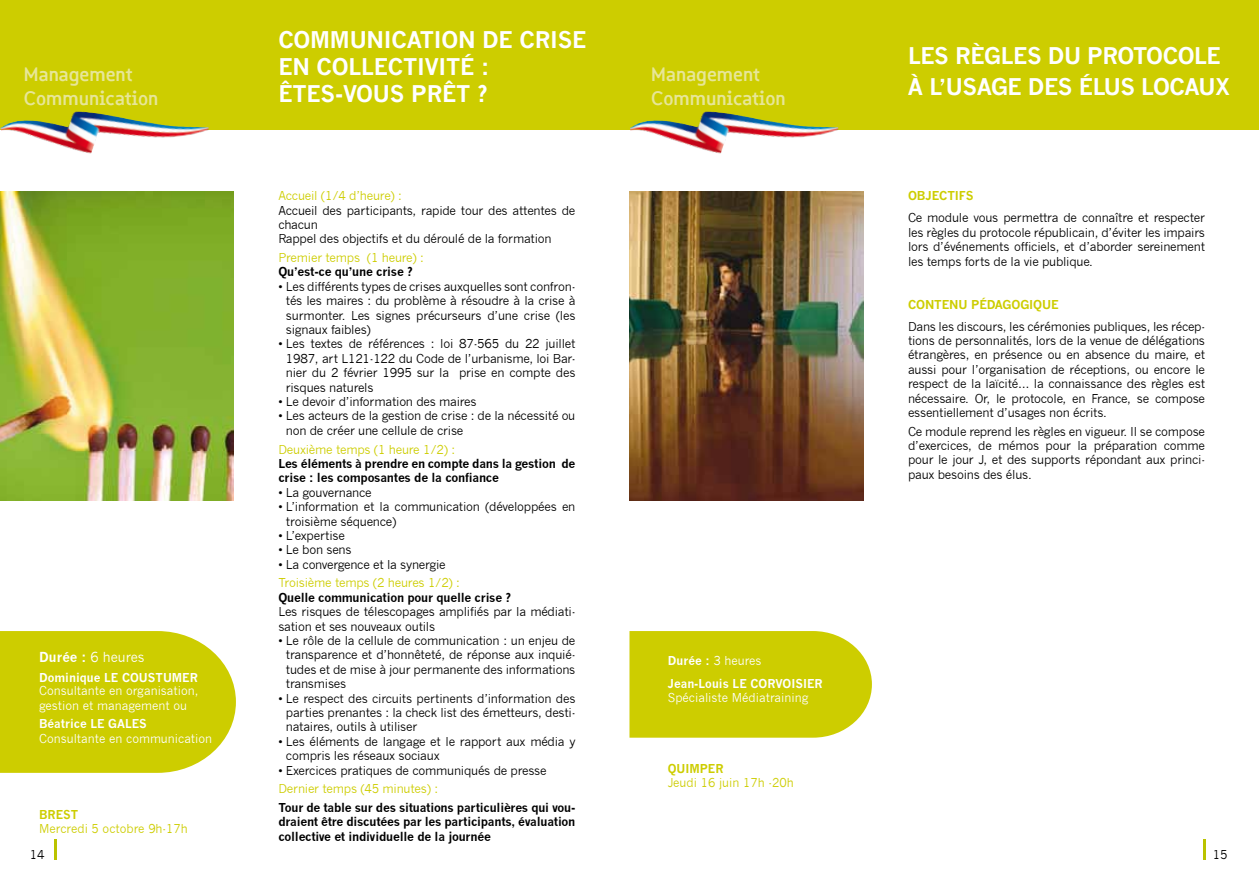
<style>
.page{position:relative;width:1259px;height:893px;background:#fff}
.page>*{position:absolute;margin:0;border:0;box-sizing:border-box;transform-origin:0 0}
.t1{font:700 22.5px/27px "News Gothic";letter-spacing:-.01em;color:#fff}
.t2{font:700 20.25px/24.3px "Focus LF";color:#e7e698}
.t3{font:13.5px "News Gothic";color:#fff}
.t4{font:12px/14.4px "News Gothic";letter-spacing:-.02em;color:#000;text-align:justify}
.t5{font:700 12px/14.4px "News Gothic";letter-spacing:-.02em;color:#000}
.t6{font:12px "News Gothic";letter-spacing:-.01em;color:#cdcd00}
.t7{font:12px/14.4px "News Gothic";color:#fff}
.t8{font:700 12px/23px "News Gothic";color:#fff}
.t9{font:700 12px "News Gothic";letter-spacing:-.01em;color:#cdcd00}
.s1{font-weight:700}
.s2{font-weight:400}
</style>
<div class="page">
<div style="left:0;top:0;width:629px;height:129px;background:#cdcd00"></div>
<div style="left:629px;top:0;width:630px;height:129px;background:#cdcd00"></div>
<img style="left:0;top:111px;width:77px;height:24px">
<img style="left:0;top:191px;width:234px;height:310px">
<svg style="left:0;top:631px;width:236px;height:142px;background:#d0d011"></svg>
<svg style="left:629px;top:631px;width:243px;height:107px;background:#cfcf0e"></svg>
<img style="left:630px;top:111px;width:77px;height:24px">
<img style="left:629px;top:191px;width:234px;height:310px">
<hr style="left:1202px;top:839px;width:3px;height:21px;background:#bac300">
<hr style="left:54px;top:839px;width:3px;height:21px;background:#bac300">
<h2 class="t2" style="left:23px;top:62px;width:136px">Management<br>Communication</h2>
<p class="t3" style="left:39px;top:649px;width:107px"><span class="s1">Durée :</span> 6 heures</p>
<p class="t8" style="left:39px;top:666px;width:142px">Dominique LE COUSTUMER</p>
<p class="t7" style="left:39px;top:684px;width:161px">Consultante en organisation, gestion et management ou</p>
<p class="t8" style="left:39px;top:712px;width:101px">Béatrice LE GALES</p>
<p class="t7" style="left:39px;top:731px;width:175px">Consultante en communication</p>
<p class="t9" style="left:39px;top:807px;width:41px">Brest</p>
<p class="t6" style="left:39px;top:822px;width:150px">Mercredi 5 octobre 9h-17h</p>
<h1 class="t1" style="left:278px;top:26px;width:310px">Communication de crise en collectivité : êtes-vous prêt ?</h1>
<p class="t6" style="left:278px;top:189px;width:125px">Accueil (1/4 d’heure) :</p>
<p class="t4" style="left:278px;top:203px;width:298px;text-align:left">Accueil des participants, rapide tour des attentes de chacun<br>Rappel des objectifs et du déroulé de la formation</p>
<p class="t6" style="left:278px;top:251px;width:147px">Premier temps (1 heure) :</p>
<p class="t5" style="left:278px;top:265px;width:136px">Qu’est-ce qu’une crise ?</p>
<p class="t4" style="left:286px;top:279px;width:291px;text-indent:-8px">• Les différents types de crises auxquelles sont confron&shy;tés les maires : du problème à résoudre à la crise à surmonter. Les signes précurseurs d’une crise (les signaux faibles)</p>
<p class="t4" style="left:286px;top:337px;width:291px;text-indent:-8px">• Les textes de références : loi 87-565 du 22 juillet 1987, art L121-122 du Code de l’urbanisme, loi Bar&shy;nier du 2 février 1995 sur la prise en compte des risques naturels</p>
<p class="t4" style="left:278px;top:395px;width:200px">• Le devoir d’information des maires</p>
<p class="t4" style="left:286px;top:409px;width:291px;text-indent:-8px">• Les acteurs de la gestion de crise : de la nécessité ou non de créer une cellule de crise</p>
<p class="t6" style="left:278px;top:442px;width:178px">Deuxième temps (1 heure 1/2) :</p>
<p class="t5" style="left:278px;top:456px;width:298px">Les éléments à prendre en compte dans la gestion de crise : les composantes de la confiance</p>
<p class="t4" style="left:278px;top:485px;width:95px">• La gouvernance</p>
<p class="t4" style="left:286px;top:500px;width:291px;text-indent:-8px">• L’information et la communication (développées en troisième séquence)</p>
<p class="t4" style="left:278px;top:528px;width:68px">• L’expertise</p>
<p class="t4" style="left:278px;top:543px;width:75px">• Le bon sens</p>
<p class="t4" style="left:278px;top:557px;width:169px">• La convergence et la synergie</p>
<p class="t6" style="left:278px;top:576px;width:183px">Troisième temps (2 heures 1/2) :</p>
<p class="t5" style="left:278px;top:590px;width:234px">Quelle communication pour quelle crise ?</p>
<p class="t4" style="left:278px;top:605px;width:298px">Les risques de télescopages amplifiés par la médiati&shy;sation et ses nouveaux outils</p>
<p class="t4" style="left:286px;top:633px;width:291px;text-indent:-8px">• Le rôle de la cellule de communication : un enjeu de transparence et d’honnêteté, de réponse aux inquié&shy;tudes et de mise à jour permanente des informations transmises</p>
<p class="t4" style="left:286px;top:691px;width:291px;text-indent:-8px">• Le respect des circuits pertinents d’information des parties prenantes : la check list des émetteurs, desti&shy;nataires, outils à utiliser</p>
<p class="t4" style="left:286px;top:734px;width:291px;text-indent:-8px">• Les éléments de langage et le rapport aux média y compris les réseaux sociaux</p>
<p class="t4" style="left:278px;top:763px;width:270px">• Exercices pratiques de communiqués de presse</p>
<p class="t6" style="left:278px;top:782px;width:161px">Dernier temps (45 minutes) :</p>
<p class="t5" style="left:278px;top:800px;width:298px;text-align:justify">Tour de table sur des situations particulières qui vou&shy;draient être discutées par les participants, évaluation collective et individuelle de la journée</p>
<h2 class="t2" style="left:651px;top:62px;width:136px">Management<br>Communication</h2>
<p class="t8" style="left:668px;top:648px;width:95px">Durée : <span class="s2">3 heures<br></span>Jean-Louis LE COR</p>
<p class="t8" style="left:775px;top:671px;width:15px">VOISIER</p>
<p class="t7" style="left:668px;top:690px;width:142px">Spécialiste Médiatraining</p>
<p class="t9" style="left:668px;top:761px;width:57px">Quimper</p>
<p class="t6" style="left:668px;top:776px;width:127px">Jeudi 16 juin 17h -20h</p>
<h1 class="t1" style="left:908px;top:42px;width:63px">LES RÈG</h1>
<h1 class="t1" style="left:1000px;top:42px;width:103px">LES DU PROTOCO</h1>
<h1 class="t1" style="left:1194px;top:42px;width:25px">LE</h1>
<h1 class="t1" style="left:908px;top:73px;width:70px">À L’USAGE</h1>
<h1 class="t1" style="left:1028px;top:73px;width:15px">DES</h1>
<h1 class="t1" style="left:1078px;top:73px;width:91px">ÉLUS LOCA</h1>
<h1 class="t1" style="left:1198px;top:73px;width:32px">UX</h1>
<p class="t9" style="left:908px;top:189px;width:67px">Objectifs</p>
<p class="t4" style="left:908px;top:211px;width:298px">Ce module vous permettra de connaître et respecter les règles du protocole républicain, d’éviter les impairs lors d’événements officiels, et d’aborder sereinement les temps forts de la vie publique.</p>
<p class="t9" style="left:908px;top:297px;width:152px">Contenu pédagogiqu e</p>
<p class="t4" style="left:908px;top:319px;width:299px">Dans les discours, les cérémonies publiques, les récep&shy;tions de personnalités, lors de la venue de délégations étrangères, en présence ou en absence du maire, et aussi pour l’organisation de réceptions, ou encore le respect de la laïcité… la connaissance des règles est nécessaire. Or, le protocole, en France, se compose essentiellement d’usages non écrits.</p>
<p class="t4" style="left:908px;top:424px;width:298px">Ce module reprend les règles en vigueur. I l se compose d’exercices, de mémos pour la préparation comme pour le jour J, et des supports répondant aux princi&shy;paux besoins des élus.</p>
<p class="t4" style="left:30px;top:848px;width:16px">14</p>
<p class="t4" style="left:1212px;top:848px;width:16px">15</p>
</div>
